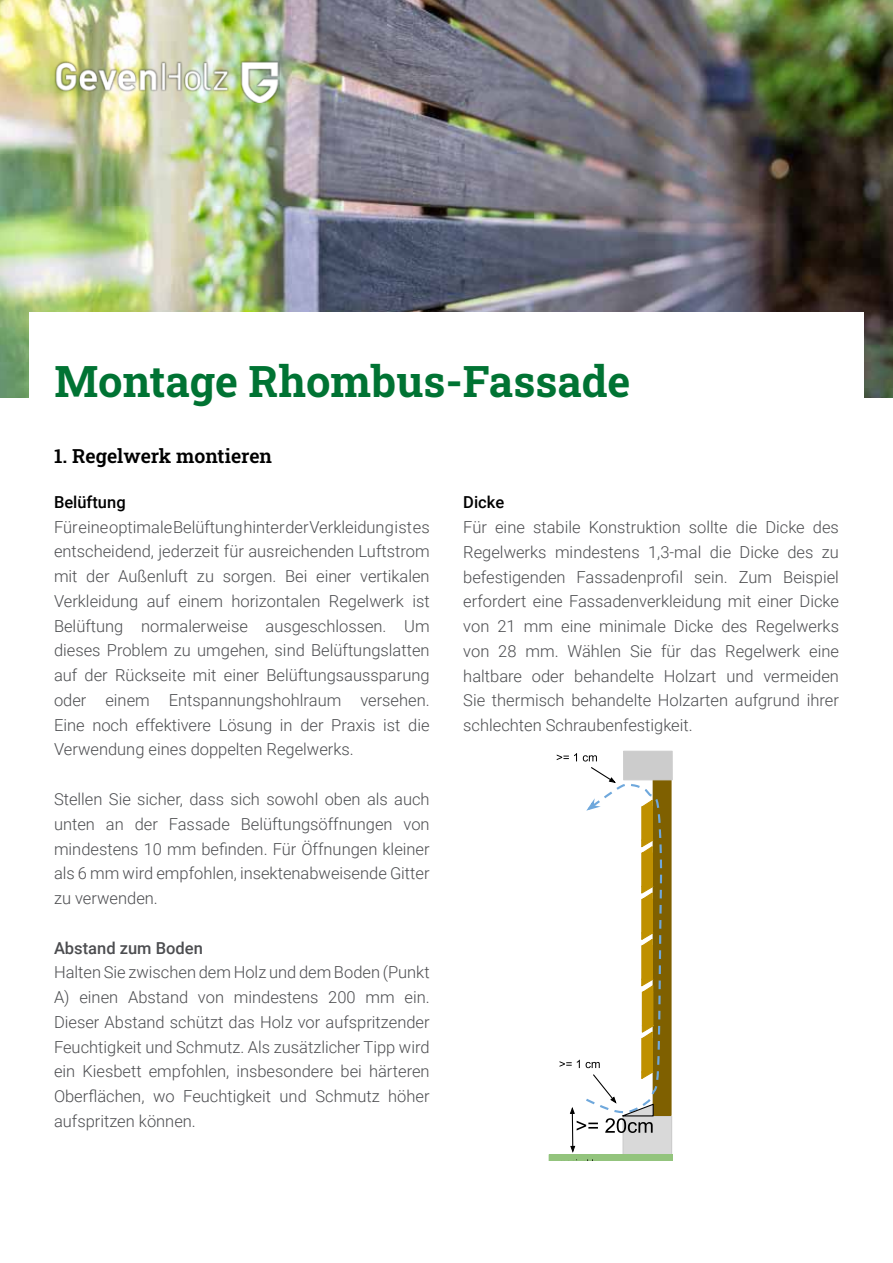
<style>
.page{position:relative;width:893px;height:1263px;background:#fff}
.page>*{position:absolute;margin:0;border:0;box-sizing:border-box;transform-origin:0 0}
.t1{font:43.5px "Roboto Slab";color:#007333}
.t2{font:19.5px "Roboto Slab";color:#000}
.t3{font:300 16.5px/24.8px "Roboto";color:#4c4d50;text-align:justify}
.t4{font:500 16.5px "Roboto";color:#4c4d50}
.t5{font:500 16.5px "Roboto";color:#000}
</style>
<div class="page">
<img style="left:0;top:0;width:893px;height:398px">
<div style="left:29px;top:312px;width:835px;height:131px;background:#fff"></div>
<div style="left:623px;top:1116px;width:49px;height:39px;background:#d9d9d9"></div>
<div style="left:622px;top:1116px;width:50px;height:39px;border:1px solid #ccc"></div>
<div style="left:653px;top:780px;width:18px;height:335px;background:#7f6000"></div>
<div style="left:653px;top:779px;width:19px;height:337px;border:1px solid #7f6000"></div>
<div style="left:623px;top:751px;width:50px;height:29px;background:#ccc"></div>
<hr style="left:572px;top:1113px;width:1px;height:33px;background:#000">
<svg style="left:549px;top:1145px;width:124px;height:15px"></svg>
<svg style="left:557px;top:753px;width:106px;height:380px"></svg>
<img style="left:54px;top:54px;width:225px;height:49px">
<h1 class="t1" style="left:54px;top:351px;width:578px">Montage Rhombus-Fassade</h1>
<p class="t2" style="left:54px;top:443px;width:220px">1. Regelwerk montieren</p>
<p class="t5" style="left:54px;top:490px;width:73px">Belüftung</p>
<p class="t3" style="left:54px;top:514px;width:377px">Für eine optimale Belüftung hinter der Verkleidung ist es entscheidend, jederzeit für ausreichenden Luftstrom mit der Außenluft zu sorgen. Bei einer vertikalen Verkleidung auf einem horizontalen Regelwerk ist Belüftung normalerweise ausgeschlossen. Um dieses Problem zu umgehen, sind Belüftungslatten auf der Rückseite mit einer Belüftungsaussparung oder einem Entspannungshohlraum versehen.<br>Eine noch effektivere Lösung in der Praxis ist die Verwendung eines doppelten Regelwerks.</p>
<p class="t3" style="left:54px;top:786px;width:377px">Stellen Sie sicher, dass sich sowohl oben als auch unten an der Fassade Belüftungsöffnungen von mindestens 10 mm befinden. Für Öffnungen kleiner als 6 mm wird empfohlen, insektenabweisende Gitter zu verwenden.</p>
<p class="t4" style="left:54px;top:936px;width:150px">Abstand zum Boden</p>
<p class="t3" style="left:54px;top:959px;width:377px">Halten Sie zwischen dem Holz und dem Boden (Punkt A) einen Abstand von mindestens 200 mm ein.<br>Dieser Abstand schützt das Holz vor aufspritzender Feuchtigkeit und Schmutz. Als zusätzlicher Tipp wird ein Kiesbett empfohlen, insbesondere bei härteren Oberflächen, wo Feuchtigkeit und Schmutz höher aufspritzen können.</p>
<p class="t5" style="left:463px;top:491px;width:42px">Dicke</p>
<p class="t3" style="left:463px;top:514px;width:377px">Für eine stabile Konstruktion sollte die Dicke des Regelwerks mindestens 1,3-mal die Dicke des zu befestigenden Fassadenprofil sein. Zum Beispiel erfordert eine Fassadenverkleidung mit einer Dicke von 21 mm eine minimale Dicke des Regelwerks von 28 mm. Wählen Sie für das Regelwerk eine haltbare oder behandelte Holzart und vermeiden Sie thermisch behandelte Holzarten aufgrund ihrer schlechten Schraubenfestigkeit.</p>
</div>
